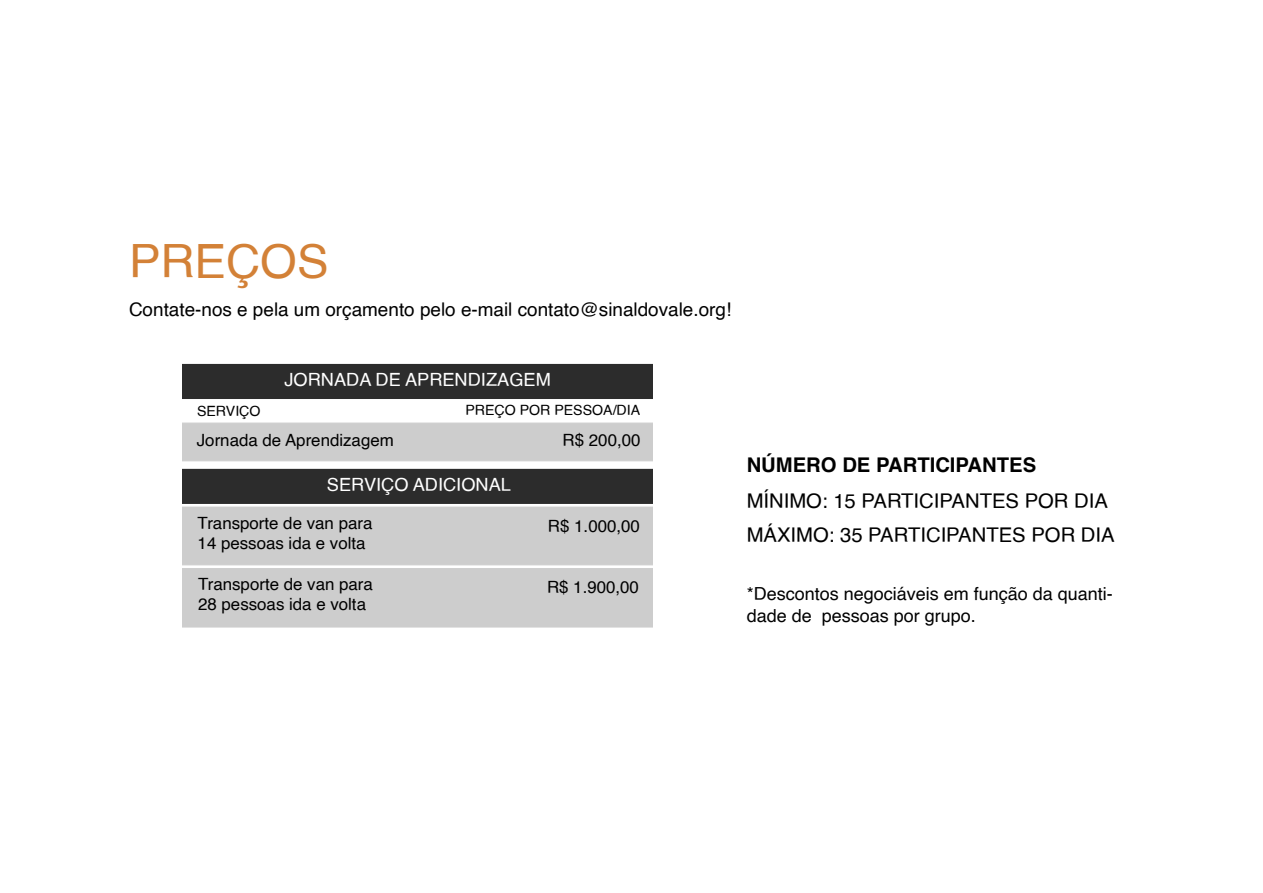
<style>
.page{position:relative;width:1263px;height:893px;background:#fff}
.page>*{position:absolute;margin:0;border:0;box-sizing:border-box;transform-origin:0 0}
.t1{font:47.25px "Helvetica";color:#d38137}
.t2{font:20.25px/33.8px "Helvetica";color:#000}
.t3{font:700 20.25px "Helvetica";color:#000}
.t4{font:18.9px "Helvetica";color:#000}
.t5{font:18.15px "Helvetica";color:#fff}
.t6{font:18px/21.6px "Helvetica";color:#000}
.t7{font:16.8px/20.2px "Helvetica";color:#000}
.t8{font:14.1px "Helvetica";color:#000}
</style>
<div class="page">
<div style="left:181px;top:506px;width:474px;height:59px;background:#cdcdcd"></div>
<div style="left:178px;top:467px;width:477px;height:38px;background:#2c2c2c"></div>
<div style="left:176px;top:466px;width:481px;height:41px;border:3px solid #fff"></div>
<div style="left:181px;top:568px;width:474px;height:59px;background:#cdcdcd"></div>
<div style="left:179px;top:363px;width:478px;height:37px;background:#2c2c2c"></div>
<div style="left:178px;top:361px;width:480px;height:41px;border:3px solid #fff"></div>
<div style="left:179px;top:423px;width:479px;height:38px;background:#cdcdcd"></div>
<div style="left:653px;top:362px;width:23px;height:325px;background:#fff"></div>
<div style="left:159px;top:357px;width:23px;height:324px;background:#fff"></div>
<h1 class="t1" style="left:129px;top:225px;width:201px">PREÇOS</h1>
<p class="t4" style="left:129px;top:295px;width:604px">Contate-nos e pela um orçamento pelo e-mail contato@sinaldovale.org!</p>
<p class="t5" style="left:284px;top:365px;width:268px">JORNADA DE APRENDIZAGEM</p>
<p class="t8" style="left:197px;top:400px;width:65px">SERVIÇO</p>
<p class="t8" style="left:465px;top:399px;width:176px">PREÇO POR PESSOA/DIA</p>
<p class="t7" style="left:197px;top:430px;width:198px">Jornada de Aprendizagem</p>
<p class="t7" style="left:563px;top:430px;width:79px">R$ 200,00</p>
<p class="t5" style="left:327px;top:470px;width:186px">SERVIÇO ADICIONAL</p>
<p class="t7" style="left:198px;top:514px;width:176px">Transporte de van para<br>14 pessoas ida e volta</p>
<p class="t7" style="left:548px;top:516px;width:93px">R$ 1.000,00</p>
<p class="t7" style="left:198px;top:575px;width:176px">Transporte de van para<br>28 pessoas ida e volta</p>
<p class="t7" style="left:547px;top:577px;width:93px">R$ 1.900,00</p>
<p class="t3" style="left:747px;top:448px;width:291px">NÚMERO DE PARTICIPANTES</p>
<p class="t2" style="left:747px;top:485px;width:369px">MÍNIMO: 15 PARTICIPANTES POR DIA<br>MÁXIMO: 35 PARTICIPANTES POR DIA</p>
<p class="t6" style="left:747px;top:584px;width:368px">*Descontos negociáveis em função da quanti&shy;dade de pessoas por grupo.</p>
</div>
